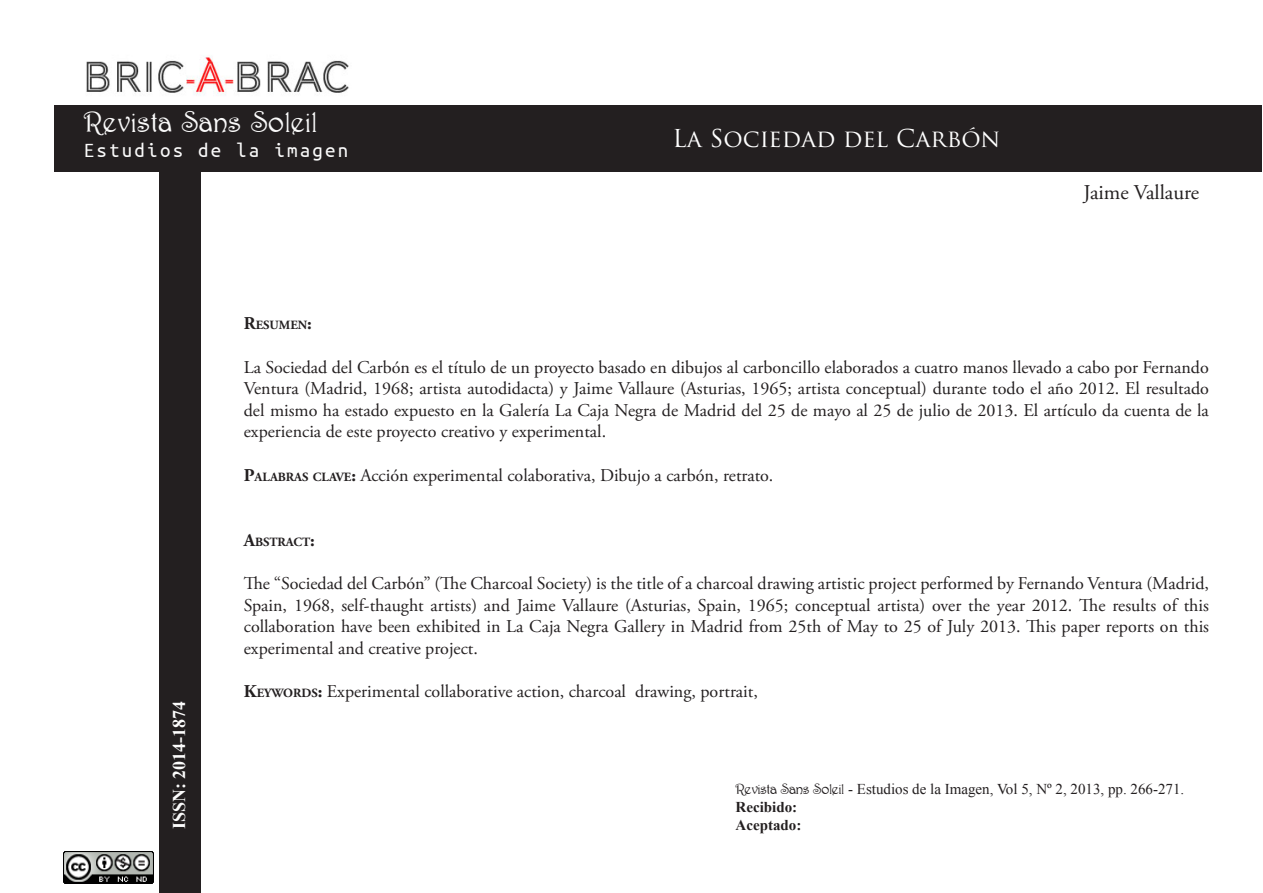
<style>
.page{position:relative;width:1263px;height:893px;background:#fff}
.page>*{position:absolute;margin:0;border:0;box-sizing:border-box;transform-origin:0 0}
.t1{font:30px "Harrington";letter-spacing:.03em;color:#fafafa}
.Título_-_inicio{font:24px "Trajan Pro";color:#fff}
.t2{font:21px "Ubuntu Mono";letter-spacing:.105em;color:#fafafa}
.t3{font:21px "Adobe Garamond Pro";color:#231f20}
.t4{font:18px/21.6px "Adobe Garamond Pro";color:#231f20;text-align:justify}
.t5{font:700 18px "Times New Roman";color:#fcfcfc}
.t6{font:15px "Times New Roman";color:#231f20}
.t7{font:700 15px "Times New Roman";color:#231f20}
.t8{font:700 12.6px "Adobe Garamond Pro";color:#231f20}
.s1{font-size:18px}
.s2{font-weight:700}
.s3{font-weight:700;font-size:12.6px}
.s4{font-family:"Harrington"}
</style>
<div class="page">
<div style="left:160px;top:172px;width:41px;height:720px;background:#231f20"></div>
<img style="left:63px;top:851px;width:90px;height:32px">
<div style="left:54px;top:106px;width:356px;height:66px;background:#231f20"></div>
<img style="left:86px;top:56px;width:263px;height:39px">
<div style="left:410px;top:106px;width:852px;height:66px;background:#231f20"></div>
<h1 class="t1" style="left:84px;top:110px;width:235px">Revista Sans Soleil</h1>
<p class="t2" style="left:84px;top:140px;width:266px">Estudios de la imagen</p>
<p class="Título_-_inicio" style="left:672px;top:123px;width:329px">La Sociedad del Carbón</p>
<p class="t3" style="left:1083px;top:180px;width:117px">Jaime Vallaure</p>
<p class="t5" style="left:167px;top:829px;width:130px;rotate:-90deg">ISSN: 2014-1874</p>
<p class="t8" style="left:244px;top:318px;width:70px"><span class="s1">R</span>ESUMEN<span class="s1">:</span></p>
<p class="t4" style="left:244px;top:357px;width:967px">La Sociedad del Carbón es el título de un proyecto basado en dibujos al carboncillo elaborados a cuatro manos llevado a cabo por Fernando Ventura (Madrid, 1968; artista autodidacta) y Jaime Vallaure (Asturias, 1965; artista conceptual) durante todo el año 2012. El resultado del mismo ha estado expuesto en la Galería La Caja Negra de Madrid del 25 de mayo al 25 de julio de 2013. El artículo da cuenta de la experiencia de este proyecto creativo y experimental.</p>
<p class="t4" style="left:244px;top:465px;width:531px"><span class="s2">P</span><span class="s3">ALABRAS CLAVE</span><span class="s2">:</span> Acción experimental colaborativa, Dibujo a carbón, retrato.</p>
<p class="t8" style="left:244px;top:534px;width:73px"><span class="s1">A</span>BSTRACT<span class="s1">:</span></p>
<p class="t4" style="left:244px;top:573px;width:967px">The “Sociedad del Carbón” (The Charcoal Society) is the title of a charcoal drawing artistic project performed by Fernando Ventura (Madrid, Spain, 1968, self-thaught artists) and Jaime Vallaure (Asturias, Spain, 1965; conceptual artista) over the year 2012. The results of this collaboration have been exhibited in La Caja Negra Gallery in Madrid from 25th of May to 25 of July 2013. This paper reports on this experimental and creative project.</p>
<p class="t4" style="left:244px;top:681px;width:516px"><span class="s2">K</span><span class="s3">EYWORDS</span><span class="s2">:</span> Experimental collaborative action, charcoal drawing, portrait,</p>
<p class="t6" style="left:735px;top:778px;width:450px"><span class="s4">Revista Sans Soleil</span> - Estudios de la Imagen, Vol 5, Nº 2, 2013, pp. 266-271.</p>
<p class="t7" style="left:735px;top:796px;width:63px">Recibido:</p>
<p class="t7" style="left:735px;top:814px;width:67px">Aceptado:</p>
</div>
